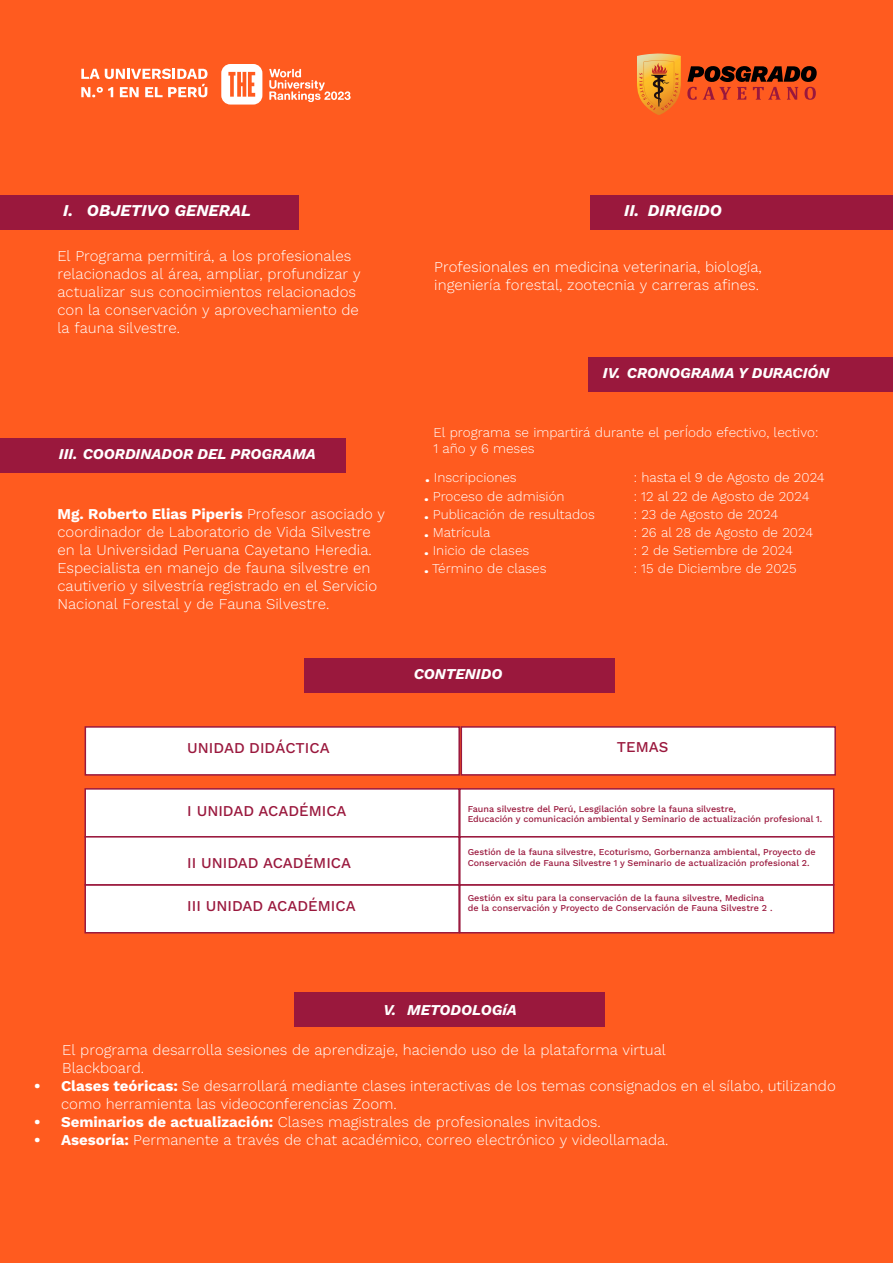
<style>
.page{position:relative;width:893px;height:1263px;background:#ff5b1f}
.page>*{position:absolute;margin:0;border:0;box-sizing:border-box;transform-origin:0 0}
.t1{font:italic 700 16.5px "Work Sans";color:#fff}
.t2{font:300 15px/18px "Work Sans";color:#fff}
.t3{font:500 15px "Work Sans";color:#9a183d}
.t4{font:italic 700 15px "Work Sans";color:#fff}
.t5{font:300 13.5px/17.9px "Work Sans";color:#fff}
.t6{font:500 9px/10.8px "Work Sans";color:#9a183d}
.s1{font-weight:700}
.s2{font-weight:900}
</style>
<div class="page">
<svg style="left:221px;top:64px;width:41px;height:41px"></svg>
<svg style="left:269px;top:68px;width:82px;height:34px"></svg>
<svg style="left:81px;top:69px;width:127px;height:28px"></svg>
<svg style="left:687px;top:66px;width:130px;height:34px"></svg>
<svg style="left:637px;top:53px;width:44px;height:62px;background:#e49335"></svg>
<div style="left:0;top:438px;width:345px;height:34px;background:#9a183d"></div>
<div style="left:0;top:195px;width:298px;height:34px;background:#9a183d"></div>
<div style="left:590px;top:195px;width:303px;height:34px;background:#9a183d"></div>
<div style="left:588px;top:357px;width:305px;height:34px;background:#9a183d"></div>
<div style="left:84px;top:884px;width:376px;height:49px;background:#fff;border:2px solid #9a183d"></div>
<div style="left:459px;top:884px;width:375px;height:49px;background:#fff;border:2px solid #9a183d"></div>
<div style="left:304px;top:658px;width:311px;height:34px;background:#9a183d"></div>
<div style="left:85px;top:726px;width:375px;height:50px;background:#fff;border:2px solid #9a183d"></div>
<div style="left:461px;top:726px;width:375px;height:50px;background:#fff;border:2px solid #9a183d"></div>
<div style="left:84px;top:788px;width:376px;height:49px;background:#fff;border:2px solid #9a183d"></div>
<div style="left:459px;top:788px;width:375px;height:49px;background:#fff;border:2px solid #9a183d"></div>
<div style="left:84px;top:836px;width:376px;height:49px;background:#fff;border:2px solid #9a183d"></div>
<div style="left:459px;top:836px;width:375px;height:49px;background:#fff;border:2px solid #9a183d"></div>
<div style="left:294px;top:992px;width:311px;height:35px;background:#9a183d"></div>
<p class="t1" style="left:63px;top:198px;width:189px">I. OBJETIVO GENERAL</p>
<p class="t2" style="left:57px;top:247px;width:305px">El Programa permitirá, a los profesionales relacionados al área, ampliar, profundizar y actualizar sus conocimientos relacionados con la conservación y aprovechamiento de la fauna silvestre.</p>
<p class="t4" style="left:59px;top:443px;width:259px">III. COORDINADOR DEL PROGRAMA</p>
<p class="t2" style="left:57px;top:504px;width:329px"><span class="s1">Mg. Roberto Elias Piperis</span> Profesor asociado y coordinador de Laboratorio de Vida Silvestre en la Universidad Peruana Cayetano Heredia.<br>Especialista en manejo de fauna silvestre en cautiverio y silvestría registrado en el Servicio Nacional Forestal y de Fauna Silvestre.</p>
<p class="t1" style="left:624px;top:198px;width:99px">II. DIRIGIDO</p>
<p class="t2" style="left:434px;top:257px;width:329px">Profesionales en medicina veterinaria, biología, ingeniería forestal, zootecnia y carreras afines.</p>
<p class="t4" style="left:603px;top:362px;width:228px">IV. CRONOGRAMA Y DURACIÓN</p>
<p class="t5" style="left:433px;top:423px;width:386px;line-height:16.2px">El programa se impartirá durante el perÍodo efectivo, lectivo:<br>1 año y 6 meses</p>
<p class="t5" style="left:426px;top:468px;width:93px"><span class="s2">.</span> Inscripciones</p>
<p class="t5" style="left:634px;top:468px;width:192px">: hasta el 9 de Agosto de 2024</p>
<p class="t5" style="left:424px;top:487px;width:172px"><span class="s2">.</span> Proceso de admisión<br><span class="s2">.</span> Publicación de resultados <span class="s2">.</span> Matrícula<br><span class="s2">.</span> Inicio de clases<br><span class="s2">.</span> Término de clases</p>
<p class="t5" style="left:634px;top:487px;width:181px">: 12 al 22 de Agosto de 2024 : 23 de Agosto de 2024<br>: 26 al 28 de Agosto de 2024 : 2 de Setiembre de 2024<br>: 15 de Diciembre de 2025</p>
<p class="t4" style="left:414px;top:662px;width:90px">CONTENIDO</p>
<p class="t3" style="left:187px;top:736px;width:144px">UNIDAD DIDÁCTICA</p>
<p class="t3" style="left:617px;top:736px;width:53px">TEMAS</p>
<p class="t3" style="left:187px;top:800px;width:161px">I UNIDAD ACADÉMICA</p>
<p class="t3" style="left:187px;top:851px;width:165px">II UNIDAD ACADÉMICA</p>
<p class="t3" style="left:187px;top:895px;width:170px">III UNIDAD ACADÉMICA</p>
<p class="t6" style="left:468px;top:803px;width:356px">Fauna silvestre del Perú, Lesgilación sobre la fauna silvestre,<br>Educación y comunicación ambiental y Seminario de actualización profesional 1.</p>
<p class="t6" style="left:468px;top:846px;width:349px">Gestión de la fauna silvestre, Ecoturismo, Gorbernanza ambiental, Proyecto de<br>Conservación de Fauna Silvestre 1 y Seminario de actualización profesional 2.</p>
<p class="t6" style="left:468px;top:892px;width:306px">Gestión ex situ para la conservación de la fauna silvestre, Medicina de la conservación y Proyecto de Conservación de Fauna Silvestre 2 .</p>
<p class="t4" style="left:383px;top:998px;width:135px">V. METODOLOGíA</p>
<p class="t2" style="left:62px;top:1040px;width:605px">El programa desarrolla sesiones de aprendizaje, haciendo uso de la plataforma virtual<br>Blackboard.</p>
<p class="t2" style="left:61px;top:1076px;width:776px;text-indent:-27px"><span class="s1">• Clases teóricas:</span> Se desarrollará mediante clases interactivas de los temas consignados en el sílabo, utilizando como herramienta las videoconferencias Zoom.</p>
<p class="t2" style="left:34px;top:1112px;width:568px"><span class="s1">• Seminarios de actualización:</span> Clases magistrales de profesionales invitados.</p>
<p class="t2" style="left:34px;top:1130px;width:636px"><span class="s1">• Asesoría:</span> Permanente a través de chat académico, correo electrónico y videollamada.</p>
</div>
